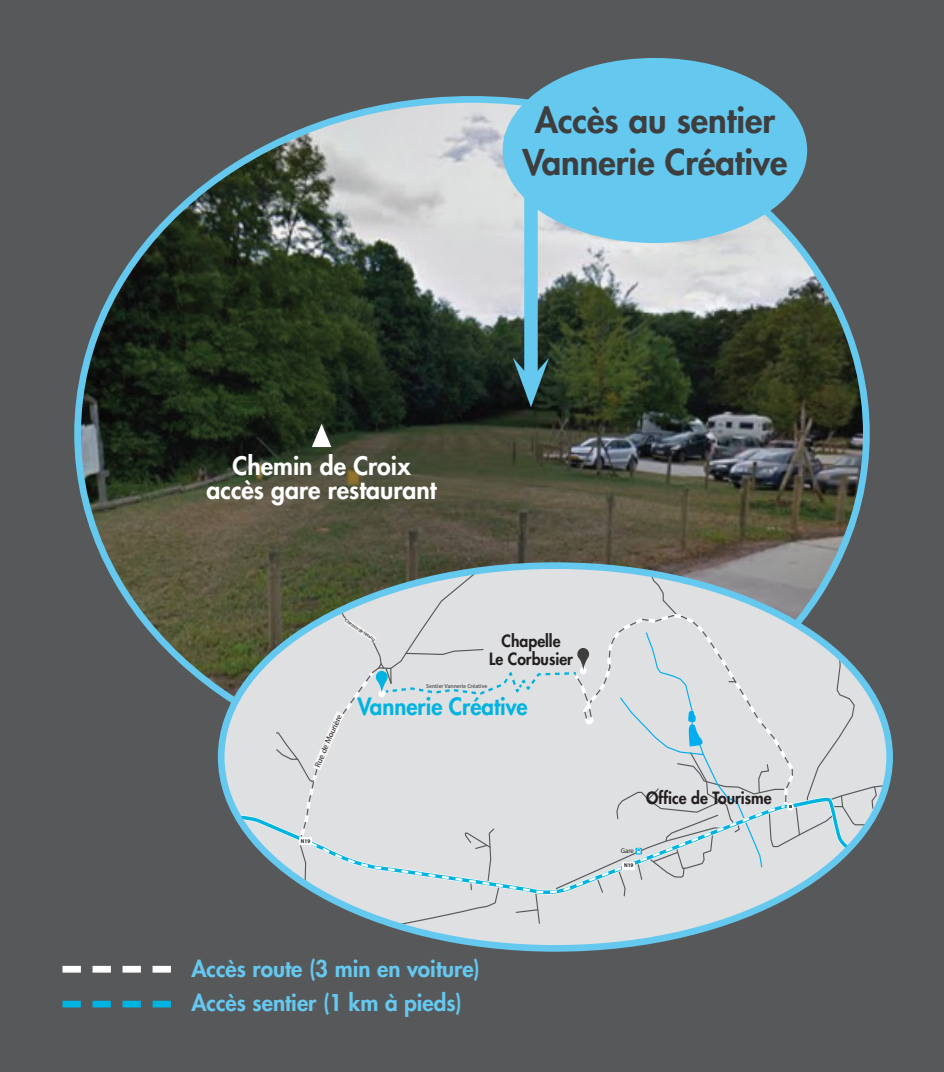
<style>
.page{position:relative;width:944px;height:1072px;background:#fff}
.page>*{position:absolute;margin:0;border:0;box-sizing:border-box;transform-origin:0 0}
.t1{font:800 34.65px/41.4px "Futura LT";color:#3e3e3f;text-align:center}
.t2{font:800 24.75px/24.8px "Futura LT";color:#fff;text-align:center}
.t3{font:800 23.18px "Futura LT";color:#00b3e0;scale:.96 1}
.t4{font:800 22.5px/33.8px "Futura LT";color:#64c8ef}
.t5{font:800 16.43px/17.6px "Futura LT";color:#231f20;text-align:center;scale:.96 1}
.t6{font:8.1px "Myriad Pro";color:#231f20}
.t7{font:6.98px "Myriad Pro";color:#231f20;scale:.96 1}
.t8{font:600 5.85px "Myriad Pro";color:#57585a;scale:.96 1}
.t9{font:700 5.62px "Myriad Pro";color:#231f20;scale:.96 1}
.t10{font:4.73px "Myriad Pro";color:#231f20}
</style>
<div class="page">
<div style="left:0;top:0;width:944px;height:1071px;background:#57585a"></div>
<img style="left:78px;top:99px;width:788px;height:669px">
<div style="left:524px;top:196px;width:14px;height:182px;background:#64c8ef"></div>
<svg style="left:513px;top:358px;width:36px;height:49px;background:#386773"></svg>
<div style="left:503px;top:58px;width:304px;height:185px;background:#64c8ef;border-radius:50%"></div>
<svg style="left:310px;top:424px;width:23px;height:24px"></svg>
<svg style="left:221px;top:565px;width:669px;height:383px;background:#bbc3c5"></svg>
<svg style="left:63px;top:965px;width:108px;height:7px"></svg>
<svg style="left:63px;top:1000px;width:108px;height:7px"></svg>
<h1 class="t1" style="left:522px;top:99px;width:267px">Accès au sentier<br>Vannerie Créative</h1>
<p class="t2" style="left:207px;top:452px;width:231px">Chemin de Croix accès gare restaurant</p>
<p class="t10" style="left:347px;top:617px;width:37px;rotate:34deg">Chemin de l’étang</p>
<p class="t5" style="left:489px;top:632px;width:89px">Chapelle<br>Le Corbusier</p>
<p class="t6" style="left:313px;top:765px;width:58px;rotate:-67deg">Rue de Mourière</p>
<p class="t8" style="left:426px;top:682px;width:65px">Sentier Vannerie Créative</p>
<p class="t3" style="left:357px;top:690px;width:179px">Vannerie Créative</p>
<p class="t9" style="left:301px;top:837px;width:11px">N19</p>
<p class="t4" style="left:191px;top:951px;width:290px">Accès route (3 min en voiture)<br>Accès sentier (1 km à pieds)</p>
<p class="t5" style="left:646px;top:788px;width:132px">Office de Tourisme</p>
<p class="t7" style="left:621px;top:846px;width:15px">Gare</p>
<p class="t9" style="left:624px;top:861px;width:11px">N19</p>
</div>
